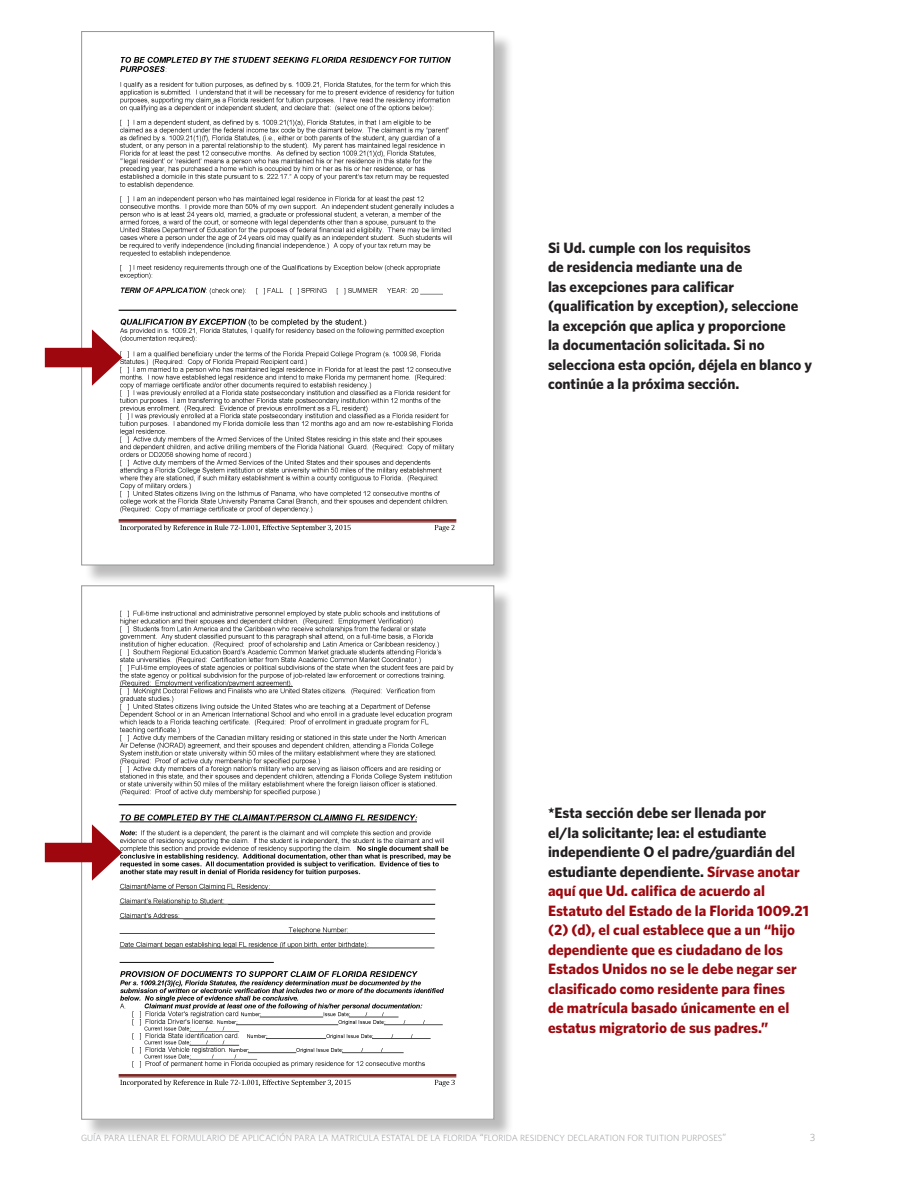
<style>
.page{position:relative;width:918px;height:1188px;background:#fff}
.page>*{position:absolute;margin:0;border:0;box-sizing:border-box;transform-origin:0 0}
.t1{font:700 15px/19.5px "Whitney";color:#9d070d}
.t2{font:700 15px/19.5px "Whitney";color:#231f20}
.t3{font:300 10.5px "Whitney";color:#939598}
.t4{font:8.85px "Whitney Light SC850";color:#939598}
.s1{color:#231f20}
.s2{font-size:10.5px}
</style>
<div class="page">
<div style="left:84px;top:34px;width:430px;height:551px;background:#231f20;opacity:.3"></div>
<img style="left:83px;top:34px;width:409px;height:529px">
<div style="left:84px;top:588px;width:430px;height:551px;background:#231f20;opacity:.3"></div>
<img style="left:83px;top:588px;width:409px;height:529px">
<div style="left:45px;top:348px;width:58px;height:19px;background:#9d070d"></div>
<svg style="left:92px;top:329px;width:30px;height:57px"></svg>
<div style="left:45px;top:843px;width:58px;height:19px;background:#9d070d"></div>
<svg style="left:92px;top:824px;width:30px;height:57px"></svg>
<p class="t2" style="left:548px;top:237px;width:266px">Si Ud. cumple con los requisitos<br>de residencia mediante una de<br>las excepciones para calificar (qualification by exception), seleccione la excepción que aplica y proporcione<br>la documentación solicitada. Si no selecciona esta opción, déjela en blanco y continúe a la próxima sección.</p>
<p class="t1" style="left:548px;top:803px;width:262px"><span class="s1">*Esta sección debe ser llenada por<br>el/la solicitante; lea: el estudiante independiente O el padre/guardián del estudiante dependiente.</span> Sírvase anotar aquí que Ud. califica de acuerdo al Estatuto del Estado de la Florida 1009.21 (2) (d), el cual establece que a un “hijo dependiente que es ciudadano de los Estados Unidos no se le debe negar ser clasificado como residente para fines<br>de matrícula basado únicamente en el estatus migratorio de sus padres.”</p>
<p class="t4" style="left:81px;top:1132px;width:647px">GUÍA PARA LLENAR EL FORMULARIO DE APLICACIÓN PARA LA MATRICULA ESTATAL DE LA FLORIDA <span class="s2">“</span>FLORIDA RESIDENCY DECLARATION FOR TUITION PURPOSES<span class="s2">”</span></p>
<p class="t3" style="left:810px;top:1130px;width:7px">3</p>
</div>
